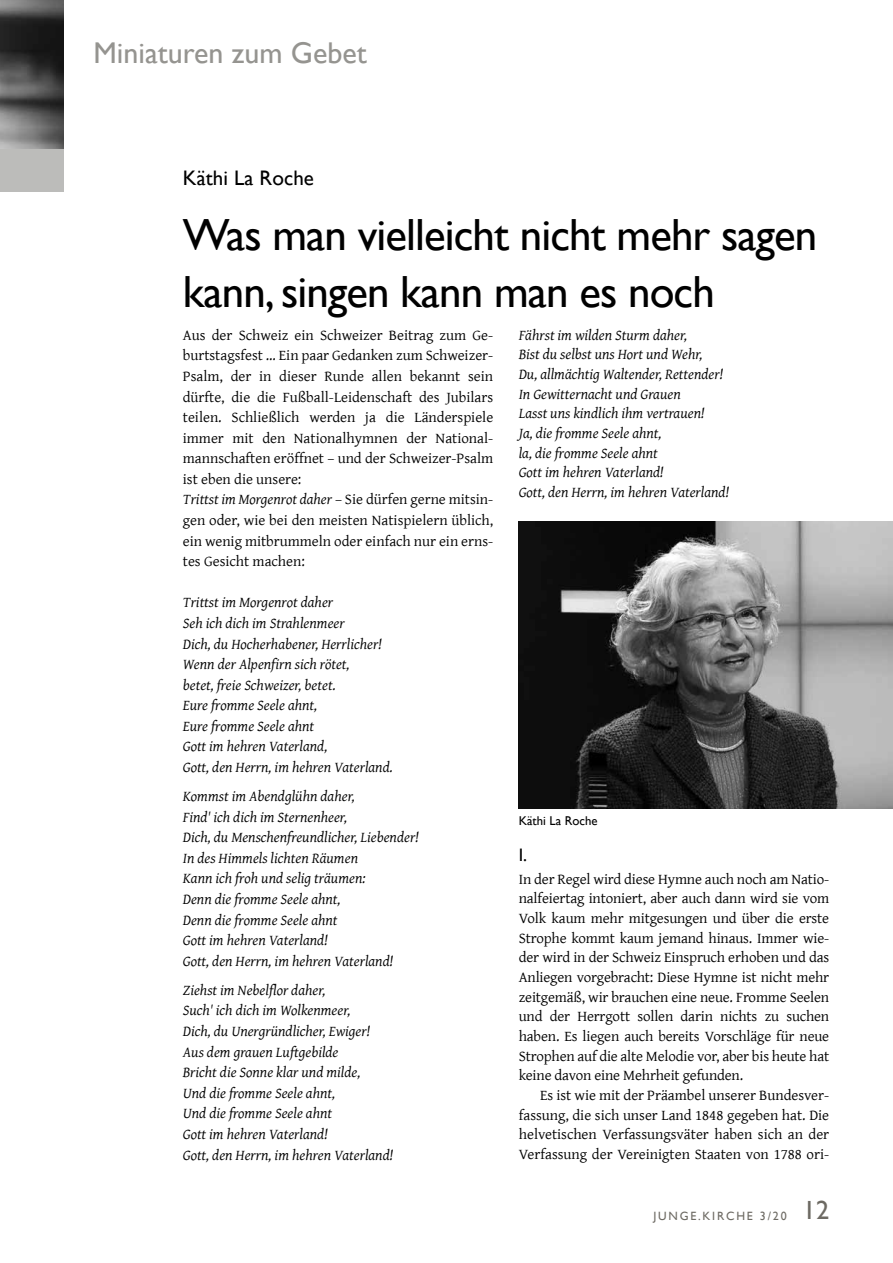
<style>
.page{position:relative;width:893px;height:1263px;background:#fff}
.page>*{position:absolute;margin:0;border:0;box-sizing:border-box;transform-origin:0 0}
.t1{font:45px/57.2px "Gill Sans";letter-spacing:-.02em;color:#000}
.t2{font:30px "Gill Sans";color:#959490}
.t3{font:21px "Gill Sans";letter-spacing:.005em;color:#000}
.t4{font:18px "Gill Sans";color:#000}
.t5{font:15px/19.6px "Gentium";color:#000;text-align:justify}
.t6{font:italic 15px/20.5px "Gentium";color:#000}
.t7{font:12.75px "Gill Sans";color:#000}
.t8{font:12px "Gill Sans";letter-spacing:.15em;color:#6d6a63}
.s1{font-style:italic}
.s2{font-size:26.25px}
</style>
<div class="page">
<div style="left:0;top:149px;width:64px;height:42px;background:#bcbcba"></div>
<img style="left:0;top:0;width:64px;height:149px">
<img style="left:519px;top:521px;width:374px;height:287px">
<h2 class="t2" style="left:94px;top:35px;width:275px">Miniaturen zum Gebet</h2>
<h3 class="t3" style="left:183px;top:165px;width:133px">Käthi La Roche</h3>
<h1 class="t1" style="left:183px;top:207px;width:636px">Was man vielleicht nicht mehr sagen kann, singen kann man es noch</h1>
<p class="t5" style="left:183px;top:324px;width:312px;line-height:20.5px;text-align:left">Aus der Schweiz ein Schweizer Beitrag zum Ge&shy;burtstagsfest … Ein paar Gedanken zum Schweizer-Psalm, der in dieser Runde allen bekannt sein dürfte, die die Fußball-Leidenschaft des Jubilars teilen. Schließlich werden ja die Länderspiele immer mit den Nationalhymnen der National&shy;mannschaften eröffnet – und der Schweizer-Psalm ist eben die unsere:<br><span class="s1">Trittst im Morgenrot daher</span> – Sie dürfen gerne mitsin&shy;gen oder, wie bei den meisten Natispielern üblich, ein wenig mitbrummeln oder einfach nur ein erns&shy;tes Gesicht machen:</p>
<p class="t6" style="left:183px;top:591px;width:211px">Trittst im Morgenrot daher<br>Seh ich dich im Strahlenmeer<br>Dich, du Hocherhabener, Herrlicher!<br>Wenn der Alpenfirn sich rötet,<br>betet, freie Schweizer, betet.<br>Eure fromme Seele ahnt,<br>Eure fromme Seele ahnt<br>Gott im hehren Vaterland,<br>Gott, den Herrn, im hehren Vaterland.</p>
<p class="t6" style="left:183px;top:785px;width:237px">Kommst im Abendglühn daher,<br>Find' ich dich im Sternenheer,<br>Dich, du Menschenfreundlicher, Liebender!<br>In des Himmels lichten Räumen<br>Kann ich froh und selig träumen:<br>Denn die fromme Seele ahnt,<br>Denn die fromme Seele ahnt<br>Gott im hehren Vaterland!<br>Gott, den Herrn, im hehren Vaterland!</p>
<p class="t6" style="left:183px;top:979px;width:211px">Ziehst im Nebelflor daher,<br>Such' ich dich im Wolkenmeer,<br>Dich, du Unergründlicher, Ewiger!<br>Aus dem grauen Luftgebilde<br>Bricht die Sonne klar und milde,<br>Und die fromme Seele ahnt,<br>Und die fromme Seele ahnt<br>Gott im hehren Vaterland!<br>Gott, den Herrn, im hehren Vaterland!</p>
<p class="t6" style="left:519px;top:324px;width:211px;line-height:19.6px">Fährst im wilden Sturm daher,<br>Bist du selbst uns Hort und Wehr,<br>Du, allmächtig Waltender, Rettender!<br>In Gewitternacht und Grauen<br>Lasst uns kindlich ihm vertrauen!<br>Ja, die fromme Seele ahnt,<br>la, die fromme Seele ahnt<br>Gott im hehren Vaterland!<br>Gott, den Herrn, im hehren Vaterland!</p>
<p class="t7" style="left:519px;top:814px;width:80px">Käthi La Roche</p>
<p class="t4" style="left:519px;top:844px;width:10px">I.</p>
<p class="t5" style="left:519px;top:868px;width:312px">In der Regel wird diese Hymne auch noch am Natio&shy;nalfeiertag intoniert, aber auch dann wird sie vom Volk kaum mehr mitgesungen und über die erste Strophe kommt kaum jemand hinaus. Immer wie&shy;der wird in der Schweiz Einspruch erhoben und das Anliegen vorgebracht: Diese Hymne ist nicht mehr zeitgemäß, wir brauchen eine neue. Fromme Seelen und der Herrgott sollen darin nichts zu suchen haben. Es liegen auch bereits Vorschläge für neue Strophen auf die alte Melodie vor, aber bis heute hat keine davon eine Mehrheit gefunden.</p>
<p class="t5" style="left:519px;top:1084px;width:312px;text-indent:21px">Es ist wie mit der Präambel unserer Bundesver&shy;fassung, die sich unser Land 1848 gegeben hat. Die helvetischen Verfassungsväter haben sich an der Verfassung der Vereinigten Staaten von 1788 ori-</p>
<p class="t8" style="left:653px;top:1209px;width:177px">JUNGE.KIRCHE 3/20 <span class="s2">12</span></p>
</div>
